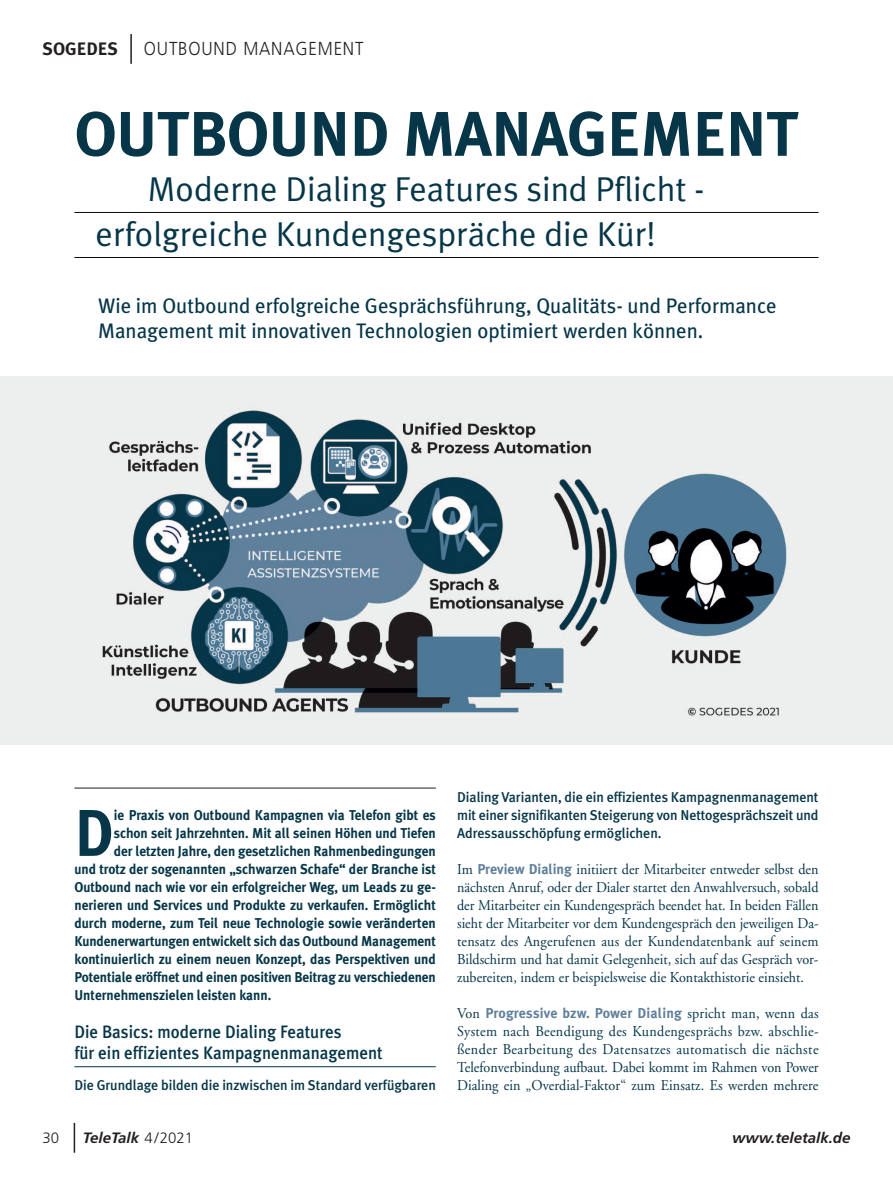
<style>
.page{position:relative;width:893px;height:1191px;background:#fff}
.page>*{position:absolute;margin:0;border:0;box-sizing:border-box;transform-origin:0 0}
.t1{font:700 66px "Meta Plus";color:#063648;scale:.94 1}
.t2{font:700 63px "Meta Plus";letter-spacing:-.01em;color:#063648}
.t3{font:34.5px/45px "Meta Plus Normal";color:#063648}
.t4{font:21px/24.8px "Meta Plus";color:#063648}
.t5{font:300 18.75px "Frutiger";letter-spacing:.05em;color:#231f20;scale:.9 1}
.t6{font:500 18px/21px "Meta Plus";color:#063648;scale:.94 1}
.t7{font:700 18px "Meta Plus";color:#231f20}
.t8{font:15px/18px "Adobe Garamond";color:#063648;text-align:justify;scale:.94 1}
.t9{font:italic 700 15px "Frutiger";color:#231f20}
.t10{font:300 15px "Frutiger";color:#231f20}
.t11{font:700 14.25px "Meta Plus";color:#063648;scale:.94 1}
.t12{font:500 14.25px/18px "Meta Plus";letter-spacing:-.005em;color:#063648;text-align:justify}
.t13{font:700 14.25px "Meta Plus";letter-spacing:.015em;color:#61809b}
.s1{font-family:"Meta Plus";font-weight:700;font-size:14.25px;color:#61809b}
.s2{font-family:"Adobe Garamond";font-weight:400;font-size:15px;color:#063648}
.s3{font-weight:300;font-style:normal}
</style>
<div class="page">
<svg style="left:74px;top:1123px;width:1px;height:29px"></svg>
<hr style="left:74px;top:1066px;width:362px;height:1px;background:#063648">
<img style="left:0;top:377px;width:893px;height:368px">
<hr style="left:130px;top:34px;width:2px;height:30px;background:#231f20">
<hr style="left:74px;top:212px;width:744px;height:1px;background:#110a0c">
<hr style="left:74px;top:257px;width:744px;height:1px;background:#110a0c">
<hr style="left:74px;top:787px;width:362px;height:1px;background:#231f20">
<p class="t7" style="left:43px;top:38px;width:77px">SOGEDES</p>
<p class="t5" style="left:144px;top:41px;width:246px">OUTBOUND MANAGEMENT</p>
<h2 class="t2" style="left:74px;top:97px;width:726px">OUTBOUND MANAGEMENT</h2>
<h3 class="t3" style="left:96px;top:166px;width:610px;text-indent:52px">Moderne Dialing Features sind Pflicht - erfolgreiche Kundengespräche die Kür!</h3>
<h3 class="t4" style="left:98px;top:293px;width:680px">Wie im Outbound erfolgreiche Gesprächsführung, Qualitäts- und Performance<br>Management mit innovativen Technologien optimiert werden können.</h3>
<h1 class="t1" style="left:74px;top:794px;width:43px">D</h1>
<p class="t11" style="left:114px;top:806px;width:344px">ie Praxis von Outbound Kampagnen via Telefon gibt es</p>
<p class="t11" style="left:114px;top:824px;width:344px">schon seit Jahrzehnten. Mit all seinen Höhen und Tiefen</p>
<p class="t11" style="left:114px;top:842px;width:344px">der letzten Jahre, den gesetzlichen Rahmenbedingungen</p>
<p class="t11" style="left:74px;top:860px;width:386px">und trotz der sogenannten „schwarzen Schafe“ der Branche ist</p>
<p class="t11" style="left:74px;top:878px;width:386px">Outbound nach wie vor ein erfolgreicher Weg, um Leads zu ge-</p>
<p class="t11" style="left:74px;top:896px;width:386px">nerieren und Services und Produkte zu verkaufen. Ermöglicht</p>
<p class="t11" style="left:74px;top:914px;width:386px">durch moderne, zum Teil neue Technologie sowie veränderten</p>
<p class="t11" style="left:74px;top:932px;width:386px">Kundenerwartungen entwickelt sich das Outbound Management</p>
<p class="t11" style="left:74px;top:950px;width:386px">kontinuierlich zu einem neuen Konzept, das Perspektiven und</p>
<p class="t11" style="left:74px;top:968px;width:386px">Potentiale eröffnet und einen positiven Beitrag zu verschiedenen</p>
<p class="t11" style="left:74px;top:986px;width:211px">Unternehmenszielen leisten kann.</p>
<p class="t6" style="left:74px;top:1021px;width:330px">Die Basics: moderne Dialing Features<br>für ein effizientes Kampagnenmanagement</p>
<p class="t12" style="left:74px;top:1076px;width:363px">Die Grundlage bilden die inzwischen im Standard verfügbaren</p>
<p class="t12" style="left:457px;top:788px;width:363px">Dialing Varianten, die ein effizientes Kampagnenmanagement mit einer signifikanten Steigerung von Nettogesprächszeit und Adressausschöpfung ermöglichen.</p>
<p class="t8" style="left:457px;top:861px;width:386px">Im <span class="s1">Preview Dialing</span> initiiert der Mitarbeiter entweder selbst den nächsten Anruf, oder der Dialer startet den Anwahlversuch, sobald der Mitarbeiter ein Kundengespräch beendet hat. In beiden Fällen sieht der Mitarbeiter vor dem Kundengespräch den jeweiligen Da&shy;tensatz des Angerufenen aus der Kundendatenbank auf seinem Bildschirm und hat damit Gelegenheit, sich auf das Gespräch vor&shy;zubereiten, indem er beispielsweise die Kontakthistorie einsieht.</p>
<p class="t13" style="left:457px;top:1004px;width:363px"><span class="s2">Von</span> Progressive bzw. Power Dialing <span class="s2">spricht man, wenn das</span></p>
<p class="t8" style="left:457px;top:1023px;width:386px">System nach Beendigung des Kundengesprächs bzw. abschlie&shy;ßender Bearbeitung des Datensatzes automatisch die nächste Telefonverbindung aufbaut. Dabei kommt im Rahmen von Power Dialing ein „Overdial-Faktor“ zum Einsatz. Es werden mehrere</p>
<p class="t10" style="left:43px;top:1131px;width:18px">30</p>
<p class="t9" style="left:83px;top:1131px;width:112px">TeleTalk <span class="s3">4/2021</span></p>
<p class="t9" style="left:732px;top:1131px;width:120px">www.teletalk.de</p>
</div>
